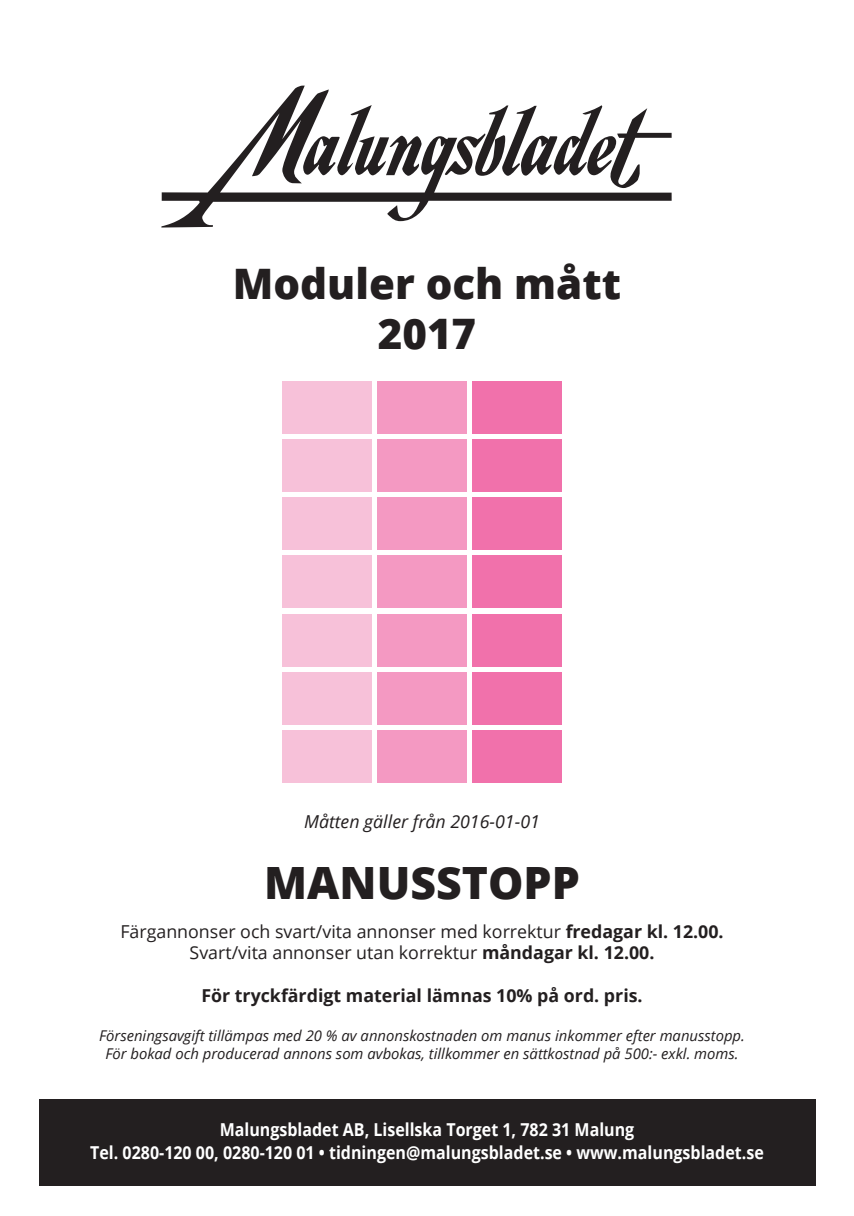
<style>
.page{position:relative;width:854px;height:1216px;background:#fff}
.page>*{position:absolute;margin:0;border:0;box-sizing:border-box;transform-origin:0 0}
.t1{font:800 44.45px "Open Sans";color:#231f20}
.t2{font:800 42px "Open Sans";color:#231f20}
.t3{font:700 17.85px "Open Sans";color:#fff;scale:.9 1}
.t4{font:17.85px "Open Sans";color:#231f20}
.t5{font:700 17.85px "Open Sans";color:#231f20}
.t6{font:italic 17.85px "Open Sans";color:#231f20}
.t7{font:italic 14.88px "Open Sans";color:#231f20}
.s1{font-weight:700}
</style>
<div class="page">
<div style="left:39px;top:1099px;width:775px;height:87px;background:#231f20"></div>
<svg style="left:161px;top:86px;width:510px;height:141px"></svg>
<div style="left:282px;top:381px;width:89px;height:53px;background:#f7c1d9"></div>
<div style="left:377px;top:381px;width:89px;height:53px;background:#f499c2"></div>
<div style="left:472px;top:381px;width:89px;height:53px;background:#f171ab"></div>
<div style="left:472px;top:439px;width:89px;height:53px;background:#f171ab"></div>
<div style="left:472px;top:497px;width:89px;height:53px;background:#f171ab"></div>
<div style="left:472px;top:555px;width:89px;height:53px;background:#f171ab"></div>
<div style="left:472px;top:614px;width:89px;height:52px;background:#f171ab"></div>
<div style="left:472px;top:672px;width:89px;height:52px;background:#f171ab"></div>
<div style="left:472px;top:730px;width:89px;height:52px;background:#f171ab"></div>
<div style="left:377px;top:439px;width:89px;height:53px;background:#f499c2"></div>
<div style="left:377px;top:497px;width:89px;height:53px;background:#f499c2"></div>
<div style="left:377px;top:555px;width:89px;height:53px;background:#f499c2"></div>
<div style="left:377px;top:614px;width:89px;height:52px;background:#f499c2"></div>
<div style="left:377px;top:672px;width:89px;height:52px;background:#f499c2"></div>
<div style="left:377px;top:730px;width:89px;height:52px;background:#f499c2"></div>
<div style="left:282px;top:439px;width:89px;height:53px;background:#f7c1d9"></div>
<div style="left:282px;top:497px;width:89px;height:53px;background:#f7c1d9"></div>
<div style="left:282px;top:555px;width:89px;height:53px;background:#f7c1d9"></div>
<div style="left:282px;top:614px;width:89px;height:52px;background:#f7c1d9"></div>
<div style="left:282px;top:672px;width:89px;height:52px;background:#f7c1d9"></div>
<div style="left:282px;top:730px;width:89px;height:52px;background:#f7c1d9"></div>
<p class="t2" style="left:233px;top:252px;width:389px">Moduler och mått</p>
<p class="t2" style="left:377px;top:302px;width:100px">2017</p>
<p class="t6" style="left:304px;top:808px;width:237px">Måtten gäller från 2016-01-01</p>
<p class="t1" style="left:264px;top:848px;width:317px">MANUSSTOPP</p>
<p class="t4" style="left:120px;top:918px;width:604px">Färgannonser och svart/vita annonser med korrektur <span class="s1">fredagar kl. 12.00.</span></p>
<p class="t4" style="left:189px;top:940px;width:466px">Svart/vita annonser utan korrektur <span class="s1">måndagar kl. 12.00.</span></p>
<p class="t5" style="left:201px;top:982px;width:442px">För tryckfärdigt material lämnas 10% på ord. pris.</p>
<p class="t7" style="left:99px;top:1025px;width:647px">Förseningsavgift tillämpas med 20 % av annonskostnaden om manus inkommer efter manusstopp.</p>
<p class="t7" style="left:105px;top:1043px;width:634px">För bokad och producerad annons som avbokas, tillkommer en sättkostnad på 500:- exkl. moms.</p>
<p class="t3" style="left:219px;top:1116px;width:462px">Malungsbladet AB, Lisellska Torget 1, 782 31 Malung</p>
<p class="t3" style="left:90px;top:1139px;width:749px">Tel. 0280-120 00, 0280-120 01 • tidningen@malungsbladet.se • www.malungsbladet.se</p>
</div>
